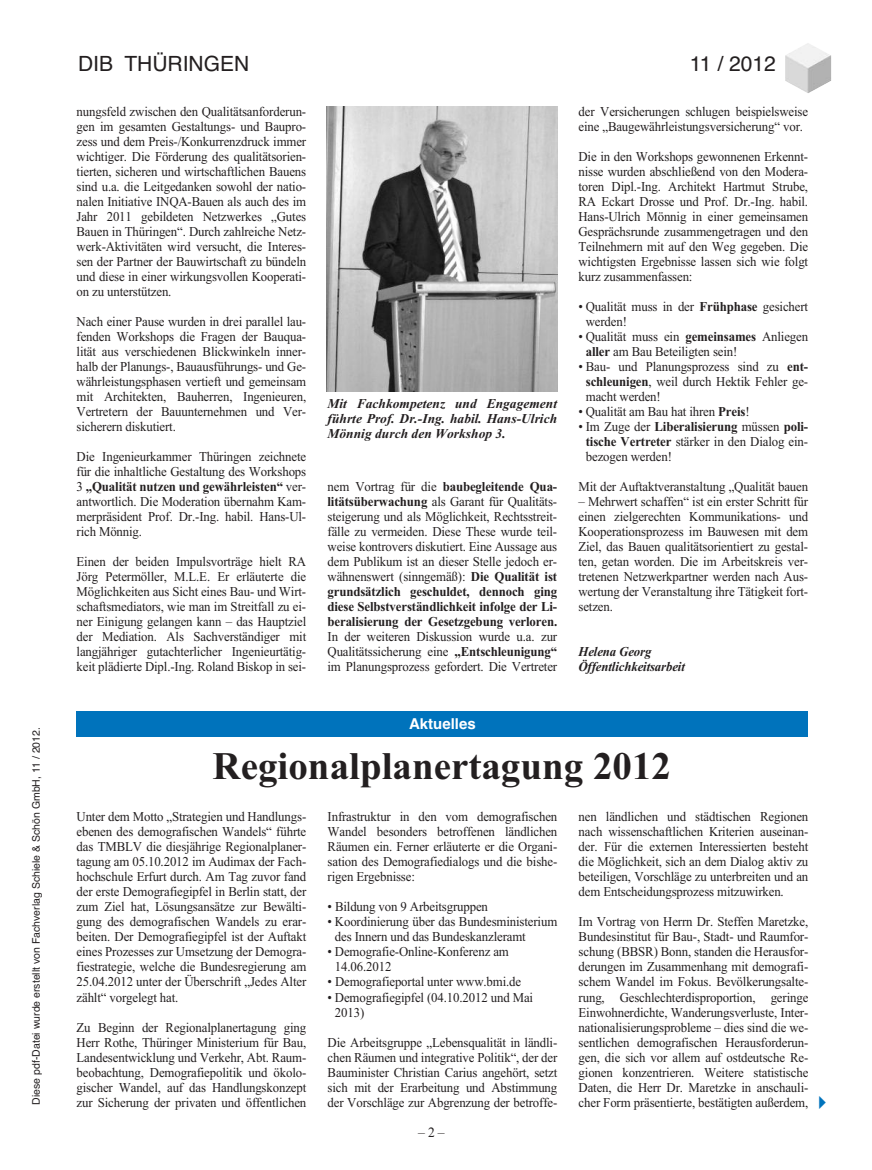
<style>
.page{position:relative;width:872px;height:1170px;background:#fff}
.page>*{position:absolute;margin:0;border:0;box-sizing:border-box;transform-origin:0 0}
.t1{font:700 39px "Times New Roman";color:#231f20}
.t2{font:21px "Helvetica";color:#231f20}
.t3{font:700 15px "Helvetica";color:#fff}
.t4{font:13.5px/15px "Times New Roman";letter-spacing:-.01em;color:#231f20;text-align:justify;scale:.95 1}
.t5{font:italic 700 13.5px/15px "Times New Roman";color:#231f20;text-align:justify}
.t6{font:italic 700 13.5px/15px "Times New Roman";color:#231f20;scale:.95 1}
.t7{font:10.5px "Helvetica";color:#231f20}
.s1{font-weight:700}
</style>
<div class="page">
<hr style="left:76px;top:63px;width:224px;height:1px;background:#00aeef">
<img style="left:785px;top:43px;width:46px;height:50px">
<div style="left:77px;top:54px;width:700px;height:31px;background:#fff"></div>
<div style="left:77px;top:711px;width:731px;height:26px;background:#0073bc"></div>
<img style="left:326px;top:106px;width:231px;height:285px">
<p class="t7" style="left:30px;top:1104px;width:379px;rotate:-90deg">Diese pdf-Datei wurde erstellt von Fachverlag Schiele &amp; Schön GmbH, 11 / 2012.</p>
<h2 class="t2" style="left:78px;top:52px;width:173px">DIB THÜRINGEN</h2>
<h2 class="t2" style="left:690px;top:52px;width:88px">11 / 2012</h2>
<p class="t4" style="left:77px;top:104px;width:243px">nungsfeld zwischen den Qualitätsanforderun&shy;gen im gesamten Gestaltungs- und Baupro&shy;zess und dem Preis-/Konkurrenzdruck immer wichtiger. Die Förderung des qualitätsorien&shy;tierten, sicheren und wirtschaftlichen Bauens sind u.a. die Leitgedanken sowohl der natio&shy;nalen Initiative INQA-Bauen als auch des im Jahr 2011 gebildeten Netzwerkes „Gutes Bauen in Thüringen“. Durch zahlreiche Netz&shy;werk-Aktivitäten wird versucht, die Interes&shy;sen der Partner der Bauwirtschaft zu bündeln und diese in einer wirkungsvollen Kooperati&shy;on zu unterstützen.</p>
<p class="t4" style="left:77px;top:314px;width:243px">Nach einer Pause wurden in drei parallel lau&shy;fenden Workshops die Fragen der Bauqua&shy;lität aus verschiedenen Blickwinkeln inner&shy;halb der Planungs-, Bauausführungs- und Ge&shy;währleistungsphasen vertieft und gemeinsam mit Architekten, Bauherren, Ingenieuren, Vertretern der Bauunternehmen und Ver&shy;sicherern diskutiert.</p>
<p class="t4" style="left:77px;top:449px;width:243px">Die Ingenieurkammer Thüringen zeichnete für die inhaltliche Gestaltung des Workshops 3 <span class="s1">„Qualität nutzen und gewährleisten“</span> ver&shy;antwortlich. Die Moderation übernahm Kam&shy;merpräsident Prof. Dr.-Ing. habil. Hans-Ul&shy;rich Mönnig.</p>
<p class="t4" style="left:77px;top:554px;width:243px">Einen der beiden Impulsvorträge hielt RA Jörg Petermöller, M.L.E. Er erläuterte die Möglichkeiten aus Sicht eines Bau- und Wirt&shy;schaftsmediators, wie man im Streitfall zu ei&shy;ner Einigung gelangen kann – das Hauptziel der Mediation. Als Sachverständiger mit langjähriger gutachterlicher Ingenieurtätig&shy;keit plädierte Dipl.-Ing. Roland Biskop in sei-</p>
<p class="t5" style="left:327px;top:396px;width:231px">Mit Fachkompetenz und Engagement führte Prof. Dr.-Ing. habil. Hans-Ulrich Mönnig durch den Workshop 3.</p>
<p class="t4" style="left:327px;top:479px;width:243px">nem Vortrag für die <span class="s1">baubegleitende Qua&shy;litätsüberwachung</span> als Garant für Qualitäts&shy;steigerung und als Möglichkeit, Rechtsstreit&shy;fälle zu vermeiden. Diese These wurde teil&shy;weise kontrovers diskutiert. Eine Aussage aus dem Publikum ist an dieser Stelle jedoch er&shy;wähnenswert (sinngemäß): <span class="s1">Die Qualität ist grundsätzlich geschuldet, dennoch ging diese Selbstverständlichkeit infolge der Li&shy;beralisierung der Gesetzgebung verloren.</span></p>
<p class="t4" style="left:327px;top:629px;width:243px">In der weiteren Diskussion wurde u.a. zur Qualitätssicherung eine <span class="s1">„Entschleunigung“ </span>im Planungsprozess gefordert. Die Vertreter</p>
<p class="t4" style="left:578px;top:104px;width:243px">der Versicherungen schlugen beispielsweise eine „Baugewährleistungsversicherung“ vor.</p>
<p class="t4" style="left:578px;top:149px;width:243px">Die in den Workshops gewonnenen Erkennt&shy;nisse wurden abschließend von den Modera&shy;toren Dipl.-Ing. Architekt Hartmut Strube, RA Eckart Drosse und Prof. Dr.-Ing. habil.<br>Hans-Ulrich Mönnig in einer gemeinsamen Gesprächsrunde zusammengetragen und den Teilnehmern mit auf den Weg gegeben. Die wichtigsten Ergebnisse lassen sich wie folgt kurz zusammenfassen:</p>
<p class="t4" style="left:586px;top:299px;width:235px;text-indent:-7px">• Qualität muss in der <span class="s1">Frühphase</span> gesichert werden!</p>
<p class="t4" style="left:586px;top:329px;width:235px;text-indent:-7px">• Qualität muss ein <span class="s1">gemeinsames</span> Anliegen <span class="s1">aller</span> am Bau Beteiligten sein!</p>
<p class="t4" style="left:586px;top:359px;width:235px;text-indent:-7px">• Bau- und Planungsprozess sind zu <span class="s1">ent&shy;schleunigen</span>, weil durch Hektik Fehler ge&shy;macht werden!</p>
<p class="t4" style="left:578px;top:404px;width:182px">• Qualität am Bau hat ihren <span class="s1">Preis</span>!</p>
<p class="t4" style="left:586px;top:419px;width:235px;text-indent:-7px">• Im Zuge der <span class="s1">Liberalisierung</span> müssen <span class="s1">poli&shy;tische Vertreter</span> stärker in den Dialog ein&shy;bezogen werden!</p>
<p class="t4" style="left:578px;top:479px;width:243px">Mit der Auftaktveranstaltung „Qualität bauen</p>
<p class="t4" style="left:578px;top:494px;width:243px">– Mehrwert schaffen“ ist ein erster Schritt für einen zielgerechten Kommunikations- und Kooperationsprozess im Bauwesen mit dem Ziel, das Bauen qualitätsorientiert zu gestal&shy;ten, getan worden. Die im Arbeitskreis ver&shy;tretenen Netzwerkpartner werden nach Aus&shy;wertung der Veranstaltung ihre Tätigkeit fort&shy;setzen.</p>
<p class="t6" style="left:578px;top:644px;width:114px">Helena Georg<br>Öffentlichkeitsarbeit</p>
<p class="t3" style="left:409px;top:714px;width:68px">Aktuelles</p>
<h1 class="t1" style="left:213px;top:743px;width:460px">Regionalplanertagung 2012</h1>
<p class="t4" style="left:77px;top:809px;width:243px">Unter dem Motto „Strategien und Handlungs&shy;ebenen des demografischen Wandels“ führte das TMBLV die diesjährige Regionalplaner&shy;tagung am 05.10.2012 im Audimax der Fach&shy;hochschule Erfurt durch. Am Tag zuvor fand der erste Demografiegipfel in Berlin statt, der zum Ziel hat, Lösungsansätze zur Bewälti&shy;gung des demografischen Wandels zu erar&shy;beiten. Der Demografiegipfel ist der Auftakt eines Prozesses zur Umsetzung der Demogra&shy;fiestrategie, welche die Bundesregierung am 25.04.2012 unter der Überschrift „Jedes Alter zählt“ vorgelegt hat.</p>
<p class="t4" style="left:77px;top:1019px;width:243px">Zu Beginn der Regionalplanertagung ging Herr Rothe, Thüringer Ministerium für Bau, Landesentwicklung und Verkehr, Abt. Raum&shy;beobachtung, Demografiepolitik und ökolo&shy;gischer Wandel, auf das Handlungskonzept zur Sicherung der privaten und öffentlichen</p>
<p class="t4" style="left:327px;top:809px;width:243px">Infrastruktur in den vom demografischen Wandel besonders betroffenen ländlichen Räumen ein. Ferner erläuterte er die Organi&shy;sation des Demografiedialogs und die bishe&shy;rigen Ergebnisse:</p>
<p class="t4" style="left:327px;top:899px;width:170px">• Bildung von 9 Arbeitsgruppen</p>
<p class="t4" style="left:335px;top:914px;width:236px;text-indent:-7px">• Koordinierung über das Bundesministerium des Innern und das Bundeskanzleramt</p>
<p class="t4" style="left:335px;top:944px;width:185px;text-indent:-7px">• Demografie-Online-Konferenz am<br>14.06.2012</p>
<p class="t4" style="left:327px;top:974px;width:205px">• Demografieportal unter www.bmi.de</p>
<p class="t4" style="left:335px;top:989px;width:210px;text-indent:-7px">• Demografiegipfel (04.10.2012 und Mai<br>2013)</p>
<p class="t4" style="left:327px;top:1034px;width:243px">Die Arbeitsgruppe „Lebensqualität in ländli&shy;chen Räumen und integrative Politik“, der der Bauminister Christian Carius angehört, setzt sich mit der Erarbeitung und Abstimmung der Vorschläge zur Abgrenzung der betroffe-</p>
<p class="t4" style="left:578px;top:809px;width:243px">nen ländlichen und städtischen Regionen nach wissenschaftlichen Kriterien auseinan&shy;der. Für die externen Interessierten besteht die Möglichkeit, sich an dem Dialog aktiv zu beteiligen, Vorschläge zu unterbreiten und an dem Entscheidungsprozess mitzuwirken.</p>
<p class="t4" style="left:578px;top:914px;width:243px">Im Vortrag von Herrn Dr. Steffen Maretzke, Bundesinstitut für Bau-, Stadt- und Raumfor&shy;schung (BBSR) Bonn, standen die Herausfor&shy;derungen im Zusammenhang mit demografi&shy;schem Wandel im Fokus. Bevölkerungsalte&shy;rung, Geschlechterdisproportion, geringe Einwohnerdichte, Wanderungsverluste, Inter&shy;nationalisierungsprobleme – dies sind die we&shy;sentlichen demografischen Herausforderun&shy;gen, die sich vor allem auf ostdeutsche Re&shy;gionen konzentrieren. Weitere statistische Daten, die Herr Dr. Maretzke in anschauli&shy;cher Form präsentierte, bestätigten außerdem,</p>
</div>
